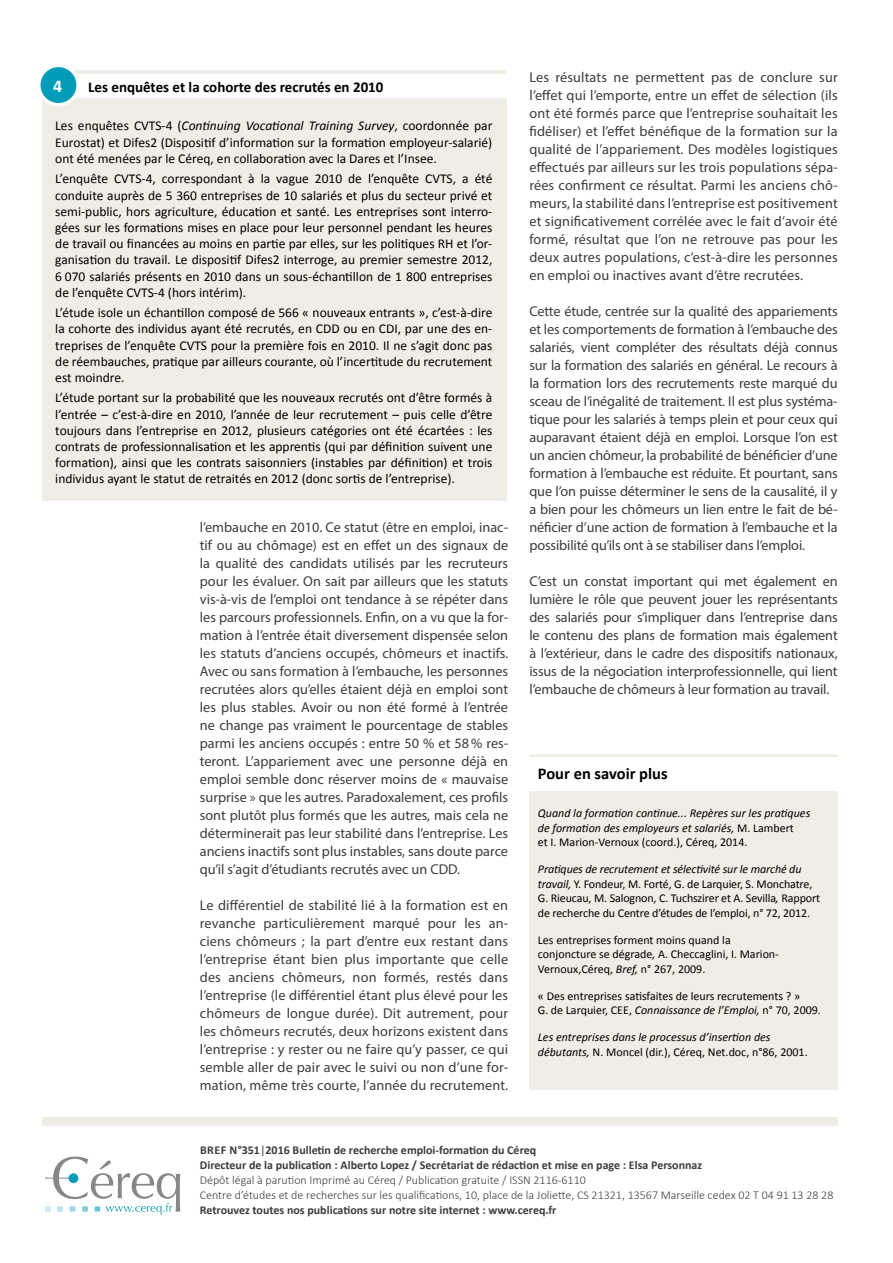
<style>
.page{position:relative;width:893px;height:1263px;background:#fff}
.page>*{position:absolute;margin:0;border:0;box-sizing:border-box;transform-origin:0 0}
.t1{font:51.45px "Optima";color:#878787}
.t2{font:700 18px "Calibri";color:#fff}
.t3{font:700 16.5px "Calibri";color:#000}
.t4{font:700 15px "Calibri";color:#000}
.t5{font:14.25px/18px "Myriad Pro";color:#3c3c3b;text-align:justify}
.t6{font:13.5px/16.2px "Calibri";color:#000;text-align:justify}
.t7{font:12px/14.4px "Calibri";letter-spacing:-.01em;color:#000}
.t8{font:italic 12px/14.4px "Calibri";color:#000}
.t9{font:700 12px/15px "Calibri";color:#3c3c3b}
.t10{font:300 12px/15px "Calibri";color:#3c3c3b}
.s1{font-style:italic}
.s2{font-style:normal}
.s3{font-weight:400}
</style>
<div class="page">
<svg style="left:45px;top:1156px;width:43px;height:43px"></svg>
<div style="left:69px;top:1173px;width:9px;height:10px;background:#009cb9;border-radius:50%"></div>
<svg style="left:106px;top:1203px;width:66px;height:11px"></svg>
<svg style="left:45px;top:1206px;width:6px;height:6px"></svg>
<svg style="left:57px;top:1206px;width:6px;height:6px"></svg>
<svg style="left:70px;top:1206px;width:5px;height:6px"></svg>
<svg style="left:82px;top:1206px;width:6px;height:6px"></svg>
<svg style="left:95px;top:1206px;width:5px;height:5px"></svg>
<div style="left:43px;top:1117px;width:795px;height:9px;background:#f0ede6"></div>
<div style="left:529px;top:791px;width:309px;height:299px;background:#f0ede6"></div>
<hr style="left:529px;top:754px;width:309px;height:3px;background:#f0ede6">
<div style="left:43px;top:70px;width:464px;height:430px;background:#f0ede6"></div>
<div style="left:54px;top:74px;width:459px;height:24px;background:#fff"></div>
<div style="left:39px;top:65px;width:39px;height:40px;background:#009cb9;border-radius:50%"></div>
<div style="left:37px;top:64px;width:43px;height:42px;border:3px solid #fff;border-radius:50%"></div>
<p class="t2" style="left:53px;top:74px;width:11px">4</p>
<p class="t4" style="left:88px;top:77px;width:297px">Les enquêtes et la cohorte des recrutés en 2010</p>
<p class="t6" style="left:55px;top:118px;width:439px">Les enquêtes CVTS-4 (<span class="s1">Continuing Vocational Training Survey</span>, coordonnée par Eurostat) et Difes2 (Dispositif d’information sur la formation employeur-salarié) ont été menées par le Céreq, en collaboration avec la Dares et l’Insee.</p>
<p class="t6" style="left:55px;top:171px;width:439px">L’enquête CVTS-4, correspondant à la vague 2010 de l’enquête CVTS, a été conduite auprès de 5 360 entreprises de 10 salariés et plus du secteur privé et semi-public, hors agriculture, éducation et santé. Les entreprises sont interro&shy;gées sur les formations mises en place pour leur personnel pendant les heures de travail ou financées au moins en partie par elles, sur les politiques RH et l’or&shy;ganisation du travail. Le dispositif Difes2 interroge, au premier semestre 2012, 6 070 salariés présents en 2010 dans un sous-échantillon de 1 800 entreprises de l’enquête CVTS-4 (hors intérim).</p>
<p class="t6" style="left:55px;top:305px;width:439px">L’étude isole un échantillon composé de 566 « nouveaux entrants », c’est-à-dire la cohorte des individus ayant été recrutés, en CDD ou en CDI, par une des en&shy;treprises de l’enquête CVTS pour la première fois en 2010. Il ne s’agit donc pas de réembauches, pratique par ailleurs courante, où l’incertitude du recrutement est moindre.</p>
<p class="t6" style="left:55px;top:390px;width:439px">L’étude portant sur la probabilité que les nouveaux recrutés ont d’être formés à l’entrée – c’est-à-dire en 2010, l’année de leur recrutement – puis celle d’être toujours dans l’entreprise en 2012, plusieurs catégories ont été écartées : les contrats de professionnalisation et les apprentis (qui par définition suivent une formation), ainsi que les contrats saisonniers (instables par définition) et trois individus ayant le statut de retraités en 2012 (donc sortis de l’entreprise).</p>
<p class="t5" style="left:200px;top:518px;width:310px">l’embauche en 2010. Ce statut (être en emploi, inac&shy;tif ou au chômage) est en effet un des signaux de la qualité des candidats utilisés par les recruteurs pour les évaluer. On sait par ailleurs que les statuts vis-à-vis de l’emploi ont tendance à se répéter dans les parcours professionnels. Enfin, on a vu que la for&shy;mation à l’entrée était diversement dispensée selon les statuts d’anciens occupés, chômeurs et inactifs.<br>Avec ou sans formation à l’embauche, les personnes recrutées alors qu’elles étaient déjà en emploi sont les plus stables. Avoir ou non été formé à l’entrée ne change pas vraiment le pourcentage de stables parmi les anciens occupés : entre 50 % et 58% res&shy;teront. L’appariement avec une personne déjà en emploi semble donc réserver moins de « mauvaise surprise » que les autres. Paradoxalement, ces profils sont plutôt plus formés que les autres, mais cela ne déterminerait pas leur stabilité dans l’entreprise. Les anciens inactifs sont plus instables, sans doute parce qu’il s’agit d’étudiants recrutés avec un CDD.</p>
<p class="t5" style="left:200px;top:896px;width:310px">Le différentiel de stabilité lié à la formation est en revanche particulièrement marqué pour les an&shy;ciens chômeurs ; la part d’entre eux restant dans l’entreprise étant bien plus importante que celle des anciens chômeurs, non formés, restés dans l’entreprise (le différentiel étant plus élevé pour les chômeurs de longue durée). Dit autrement, pour les chômeurs recrutés, deux horizons existent dans l’entreprise : y rester ou ne faire qu’y passer, ce qui semble aller de pair avec le suivi ou non d’une for&shy;mation, même très courte, l’année du recrutement.</p>
<p class="t5" style="left:529px;top:68px;width:310px">Les résultats ne permettent pas de conclure sur l’effet qui l’emporte, entre un effet de sélection (ils ont été formés parce que l’entreprise souhaitait les fidéliser) et l’effet bénéfique de la formation sur la qualité de l’appariement. Des modèles logistiques effectués par ailleurs sur les trois populations sépa&shy;rées confirment ce résultat. Parmi les anciens chô&shy;meurs, la stabilité dans l’entreprise est positivement et significativement corrélée avec le fait d’avoir été formé, résultat que l’on ne retrouve pas pour les deux autres populations, c’est-à-dire les personnes en emploi ou inactives avant d’être recrutées.</p>
<p class="t5" style="left:529px;top:302px;width:310px">Cette étude, centrée sur la qualité des appariements et les comportements de formation à l’embauche des salariés, vient compléter des résultats déjà connus sur la formation des salariés en général. Le recours à la formation lors des recrutements reste marqué du sceau de l’inégalité de traitement. Il est plus systéma&shy;tique pour les salariés à temps plein et pour ceux qui auparavant étaient déjà en emploi. Lorsque l’on est un ancien chômeur, la probabilité de bénéficier d’une formation à l’embauche est réduite. Et pourtant, sans que l’on puisse déterminer le sens de la causalité, il y a bien pour les chômeurs un lien entre le fait de bé&shy;néficier d’une action de formation à l’embauche et la possibilité qu’ils ont à se stabiliser dans l’emploi.</p>
<p class="t5" style="left:529px;top:572px;width:310px">C’est un constat important qui met également en lumière le rôle que peuvent jouer les représentants des salariés pour s’impliquer dans l’entreprise dans le contenu des plans de formation mais également à l’extérieur, dans le cadre des dispositifs nationaux, issus de la négociation interprofessionnelle, qui lient l’embauche de chômeurs à leur formation au travail.</p>
<p class="t3" style="left:538px;top:762px;width:131px">Pour en savoir plus</p>
<p class="t8" style="left:538px;top:806px;width:274px">Quand la formation continue... Repères sur les pratiques de formation des employeurs et salariés, <span class="s2">M. Lambert<br>et I. Marion-Vernoux (coord.), Céreq, 2014.</span></p>
<p class="t7" style="left:538px;top:862px;width:284px"><span class="s1">Pratiques de recrutement et sélectivité sur le marché du travail,</span> Y. Fondeur, M. Forté, G. de Larquier, S. Monchatre, G. Rieucau, M. Salognon, C. Tuchszirer et A. Sevilla<span class="s1">,</span> Rapport de recherche du Centre d’études de l’emploi, n° 72, 2012.</p>
<p class="t7" style="left:538px;top:933px;width:243px">Les entreprises forment moins quand la conjoncture se dégrade<span class="s1">,</span> A. Checcaglini, I. Marion-<br>Vernoux,Céreq, <span class="s1">Bref,</span> n° 267, 2009.</p>
<p class="t7" style="left:538px;top:988px;width:285px">« Des entreprises satisfaites de leurs recrutements ? »<br>G. de Larquier, CEE, <span class="s1">Connaissance de l’Emploi,</span> n° 70, 2009.</p>
<p class="t8" style="left:538px;top:1030px;width:271px">Les entreprises dans le processus d’insertion des débutants, <span class="s2">N. Moncel (dir.), Céreq, Net.doc, n°86, 2001.</span></p>
<h1 class="t1" style="left:89px;top:1151px;width:96px">éreq</h1>
<p class="t9" style="left:200px;top:1143px;width:504px">BREF N°351<span class="s3">|</span>2016 Bulletin de recherche emploi-formation du Céreq<br>Directeur de la publication : Alberto Lopez / Secrétariat de rédaction et mise en page : Elsa Personnaz</p>
<p class="t10" style="left:200px;top:1173px;width:635px">Dépôt légal à parution Imprimé au Céreq / Publication gratuite / ISSN 2116-6110<br>Centre d’études et de recherches sur les qualifications, 10, place de la Joliette, CS 21321, 13567 Marseille cedex 02 T 04 91 13 28 28</p>
<p class="t9" style="left:200px;top:1203px;width:358px">Retrouvez toutes nos publications sur notre site internet : www.cereq.fr</p>
</div>
